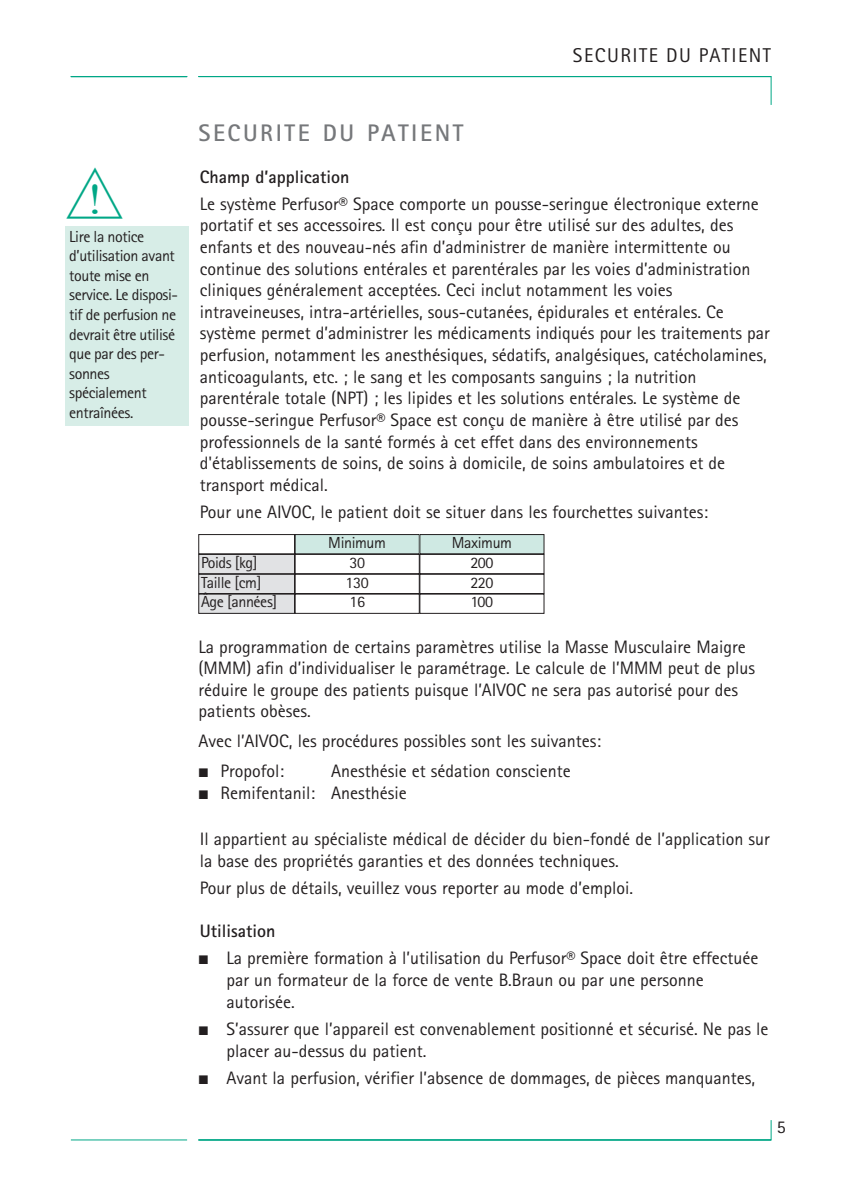
<style>
.page{position:relative;width:842px;height:1191px;background:#fff}
.page>*{position:absolute;margin:0;border:0;box-sizing:border-box;transform-origin:0 0}
.t1{font:46px "Space Font";color:#00a786}
.t2{font:700 24px "Rotis Sans Serif";letter-spacing:.105em;color:#76787b}
.t3{font:20px "Rotis Sans Serif";letter-spacing:.075em;color:#231f20}
.t4{font:18px/21.6px "Rotis Sans Serif";color:#231f20}
.t5{font:700 18px "Rotis Sans Serif";color:#231f20}
.t6{font:16px/19.6px "Rotis Sans Serif";letter-spacing:-.025em;color:#231f20}
.s1{font-family:"Space Font"}
</style>
<div class="page">
<svg style="left:198px;top:76px;width:574px;height:29px"></svg>
<hr style="left:198px;top:76px;width:573px;height:1px;background:#00a786">
<div style="left:65px;top:226px;width:123px;height:200px;background:#d7ede7"></div>
<hr style="left:71px;top:76px;width:116px;height:1px;background:#00a786">
<svg style="left:198px;top:1120px;width:574px;height:21px"></svg>
<hr style="left:71px;top:1139px;width:116px;height:1px;background:#00a786">
<hr style="left:198px;top:1139px;width:573px;height:1px;background:#00a786">
<div style="left:199px;top:574px;width:96px;height:19px;background:#e1e2e4"></div>
<div style="left:198px;top:574px;width:97px;height:20px;border:1px solid #231f20"></div>
<div style="left:199px;top:554px;width:96px;height:19px;background:#e1e2e4"></div>
<div style="left:198px;top:554px;width:97px;height:20px;border:1px solid #231f20"></div>
<div style="left:198px;top:534px;width:97px;height:20px;border:1px solid #231f20"></div>
<div style="left:199px;top:594px;width:96px;height:19px;background:#e1e2e4"></div>
<div style="left:295px;top:554px;width:125px;height:20px;border:1px solid #231f20"></div>
<div style="left:295px;top:534px;width:124px;height:20px;background:#cfe9e3"></div>
<div style="left:295px;top:534px;width:125px;height:20px;border:1px solid #231f20"></div>
<div style="left:420px;top:534px;width:124px;height:20px;background:#cfe9e3"></div>
<div style="left:420px;top:534px;width:124px;height:20px;border:1px solid #231f20"></div>
<div style="left:420px;top:554px;width:124px;height:20px;border:1px solid #231f20"></div>
<div style="left:295px;top:574px;width:125px;height:20px;border:1px solid #231f20"></div>
<div style="left:420px;top:574px;width:124px;height:20px;border:1px solid #231f20"></div>
<p class="t3" style="left:573px;top:48px;width:200px">SECURITE DU PATIENT</p>
<h1 class="t1" style="left:65px;top:170px;width:60px">w</h1>
<p class="t6" style="left:69px;top:228px;width:110px">Lire la notice d’utilisation avant toute mise en service. Le disposi&shy;tif de perfusion ne devrait être utilisé que par des per&shy;sonnes spécialement entraînées.</p>
<h2 class="t2" style="left:198px;top:125px;width:267px">SECURITE DU PATIENT</h2>
<p class="t5" style="left:200px;top:170px;width:151px">Champ d’application</p>
<p class="t4" style="left:200px;top:195px;width:572px">Le système Perfusor® Space comporte un pousse-seringue électronique externe portatif et ses accessoires. Il est conçu pour être utilisé sur des adultes, des enfants et des nouveau-nés afin d’administrer de manière intermittente ou continue des solutions entérales et parentérales par les voies d’administration cliniques généralement acceptées. Ceci inclut notamment les voies intraveineuses, intra-artérielles, sous-cutanées, épidurales et entérales. Ce système permet d’administrer les médicaments indiqués pour les traitements par perfusion, notamment les anesthésiques, sédatifs, analgésiques, catécholamines, anticoagulants, etc. ; le sang et les composants sanguins ; la nutrition parentérale totale (NPT) ; les lipides et les solutions entérales. Le système de pousse-seringue Perfusor® Space est conçu de manière à être utilisé par des professionnels de la santé formés à cet effet dans des environnements d'établissements de soins, de soins à domicile, de soins ambulatoires et de transport médical.</p>
<p class="t4" style="left:200px;top:503px;width:510px">Pour une AIVOC, le patient doit se situer dans les fourchettes suivantes:</p>
<p class="t6" style="left:201px;top:554px;width:58px">Poids [kg]</p>
<p class="t6" style="left:201px;top:594px;width:78px">Âge [années]</p>
<p class="t6" style="left:201px;top:574px;width:62px">Taille [cm]</p>
<p class="t6" style="left:328px;top:534px;width:59px">Minimum</p>
<p class="t6" style="left:452px;top:534px;width:62px;text-align:center">Maximum<br>200</p>
<p class="t6" style="left:346px;top:574px;width:25px">130</p>
<p class="t6" style="left:470px;top:574px;width:25px">220</p>
<p class="t6" style="left:349px;top:594px;width:17px">16</p>
<p class="t6" style="left:471px;top:594px;width:24px">100</p>
<p class="t6" style="left:349px;top:554px;width:17px">30</p>
<p class="t4" style="left:198px;top:638px;width:558px">La programmation de certains paramètres utilise la Masse Musculaire Maigre (MMM) afin d’individualiser le paramétrage. Le calcule de l’MMM peut de plus réduire le groupe des patients puisque l’AIVOC ne sera pas autorisé pour des patients obèses.</p>
<p class="t4" style="left:198px;top:732px;width:404px">Avec l’AIVOC, les procédures possibles sont les suivantes:</p>
<p class="t4" style="left:198px;top:762px;width:87px"><span class="s1">•</span> Propofol:</p>
<p class="t4" style="left:331px;top:762px;width:241px">Anesthésie et sédation consciente</p>
<p class="t4" style="left:198px;top:783px;width:210px"><span class="s1">•</span> Remifentanil: Anesthésie</p>
<p class="t4" style="left:200px;top:830px;width:572px">Il appartient au spécialiste médical de décider du bien-fondé de l’application sur la base des propriétés garanties et des données techniques.</p>
<p class="t4" style="left:200px;top:879px;width:435px">Pour plus de détails, veuillez vous reporter au mode d’emploi.</p>
<p class="t5" style="left:200px;top:924px;width:77px">Utilisation</p>
<p class="t4" style="left:226px;top:949px;width:534px;text-indent:-28px"><span class="s1">•</span> La première formation à l’utilisation du Perfusor® Space doit être effectuée par un formateur de la force de vente B.Braun ou par une personne autorisée.</p>
<p class="t4" style="left:226px;top:1020px;width:543px;text-indent:-28px"><span class="s1">•</span> S’assurer que l’appareil est convenablement positionné et sécurisé. Ne pas le placer au-dessus du patient.</p>
<p class="t4" style="left:198px;top:1068px;width:558px"><span class="s1">•</span> Avant la perfusion, vérifier l’absence de dommages, de pièces manquantes,</p>
<p class="t4" style="left:777px;top:1118px;width:10px">5</p>
</div>
